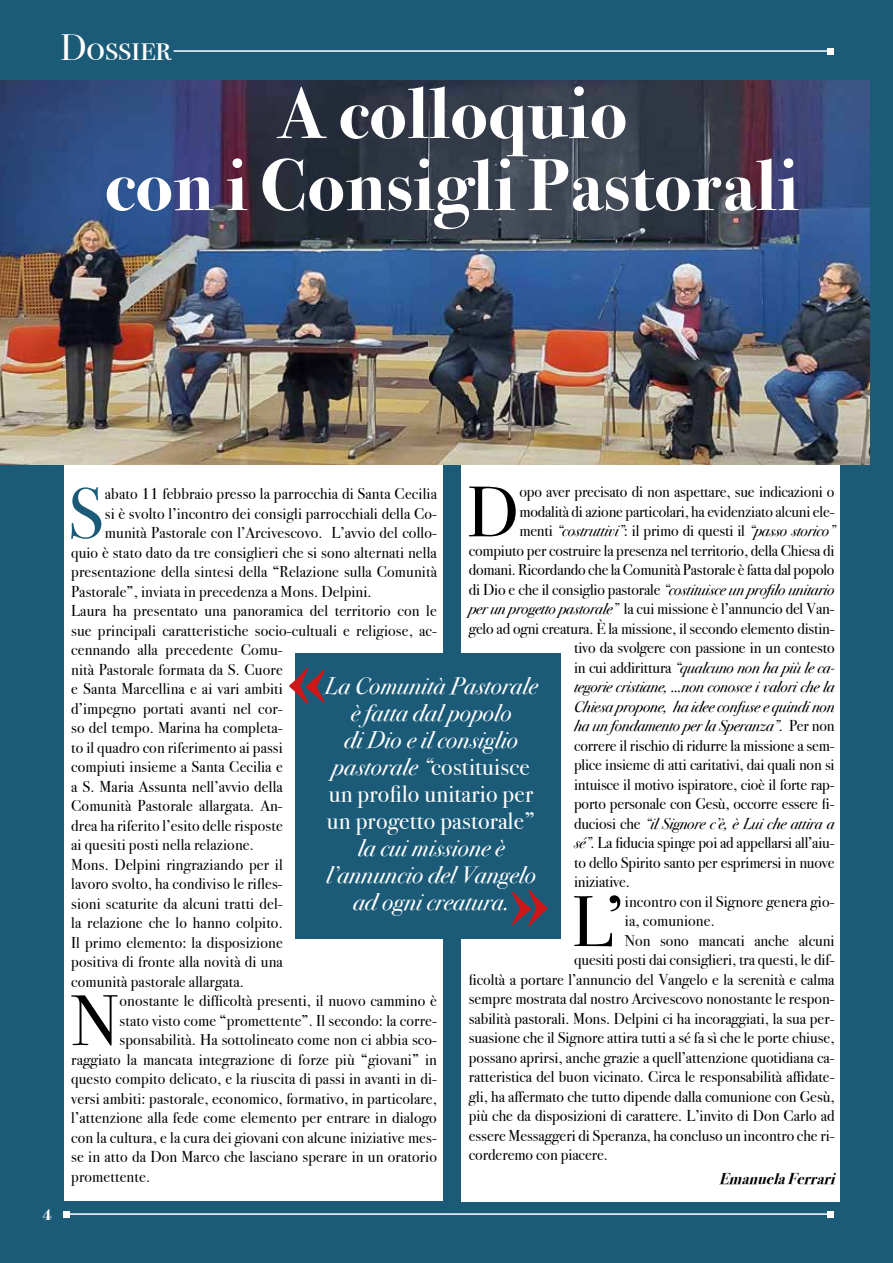
<style>
.page{position:relative;width:893px;height:1263px;background:#1c5b77}
.page>*{position:absolute;margin:0;border:0;box-sizing:border-box;transform-origin:0 0}
.t1{font:700 100.5px "Bodoni Svty Two ITCTT";color:#cd1719}
.t2{font:700 73.5px/72px "Bodoni Svty Two ITCTT";letter-spacing:.01em;color:#fff;text-align:center}
.t3{font:71.85px "Bodoni Svty Two ITCTT";color:#000}
.t4{font:71.85px "Bodoni Svty Two ITCTT";color:#1c5b77}
.t5{font:36.6px "Bodoni Svty Two SCITCTT";color:#fff}
.t6{font:italic 24px/27px "Bodoni Svty Two ITCTT";letter-spacing:.01em;color:#fff;text-align:center}
.t7{font:700 16.5px "Bodoni Svty Two ITCTT";color:#fff}
.t8{font:15.75px "Bodoni Svty Two ITCTT";letter-spacing:.01em;color:#000}
.t9{font:15.75px "Bodoni Svty Two ITCTT";letter-spacing:-.01em;color:#000}
.t10{font:italic 15.75px "Bodoni Svty Two ITCTT";letter-spacing:-.01em;color:#000}
.t11{font:italic 700 15.75px "Bodoni Svty Two ITCTT";color:#000}
.s1{font-style:normal}
.s2{font-style:italic}
</style>
<div class="page">
<hr style="left:173px;top:50px;width:657px;height:2px;background:#fff">
<svg style="left:827px;top:48px;width:6px;height:6px"></svg>
<hr style="left:67px;top:1213px;width:763px;height:2px;background:#fff">
<svg style="left:64px;top:1211px;width:6px;height:6px"></svg>
<svg style="left:827px;top:1211px;width:6px;height:6px"></svg>
<div style="left:64px;top:230px;width:378px;height:971px;background:#fff"></div>
<div style="left:461px;top:236px;width:379px;height:965px;background:#fff"></div>
<img style="left:0;top:81px;width:870px;height:384px">
<div style="left:296px;top:653px;width:265px;height:286px;background:#1c5b77"></div>
<h3 class="t5" style="left:60px;top:26px;width:113px">Dossier</h3>
<h2 class="t2" style="left:105px;top:71px;width:695px">A colloquio<br>con i Consigli Pastorali</h2>
<p class="t7" style="left:42px;top:1200px;width:11px">4</p>
<h3 class="t3" style="left:467px;top:453px;width:53px">D</h3>
<p class="t9" style="left:519px;top:479px;width:317px">opo aver precisato di non aspettare, sue indicazioni o</p>
<h3 class="t4" style="left:68px;top:455px;width:37px">S</h3>
<p class="t8" style="left:105px;top:481px;width:333px">abato 11 febbraio presso la parrocchia di Santa Cecilia</p>
<p class="t9" style="left:519px;top:499px;width:317px">modalità di azione particolari, ha evidenziato alcuni ele-</p>
<p class="t10" style="left:519px;top:517px;width:317px"><span class="s1">menti</span> “costruttivi”<span class="s1">: il primo di questi il</span> “passo storico”</p>
<p class="t9" style="left:469px;top:538px;width:367px">compiuto per costruire la presenza nel territorio, della Chiesa di</p>
<p class="t9" style="left:469px;top:557px;width:367px">domani. Ricordando che la Comunità Pastorale è fatta dal popolo</p>
<p class="t9" style="left:469px;top:577px;width:367px">di Dio e che il consiglio pastorale <span class="s2">“costituisce un profilo unitario</span></p>
<p class="t9" style="left:469px;top:596px;width:367px"><span class="s2">per un progetto pastorale”</span> la cui missione è l’annuncio del Van-</p>
<p class="t9" style="left:469px;top:616px;width:367px">gelo ad ogni creatura. È la missione, il secondo elemento distin-</p>
<p class="t9" style="left:574px;top:635px;width:262px">tivo da svolgere con passione in un contesto</p>
<p class="t10" style="left:574px;top:654px;width:262px"><span class="s1">in cui addirittura</span> “qualcuno non ha più le ca-</p>
<p class="t10" style="left:574px;top:673px;width:262px">tegorie cristiane, ...non conosce i valori che la</p>
<p class="t10" style="left:574px;top:693px;width:262px">Chiesa propone, ha idee confuse e quindi non</p>
<p class="t10" style="left:574px;top:712px;width:262px">ha un fondamento per la Speranza”<span class="s1">. Per non</span></p>
<p class="t9" style="left:574px;top:733px;width:262px">correre il rischio di ridurre la missione a sem-</p>
<p class="t9" style="left:574px;top:752px;width:262px">plice insieme di atti caritativi, dai quali non si</p>
<p class="t9" style="left:574px;top:772px;width:262px">intuisce il motivo ispiratore, cioè il forte rap-</p>
<p class="t9" style="left:574px;top:791px;width:262px">porto personale con Gesù, occorre essere fi-</p>
<p class="t10" style="left:574px;top:810px;width:262px"><span class="s1">duciosi che</span> “il Signore c’è, è Lui che attira a</p>
<p class="t9" style="left:574px;top:830px;width:262px"><span class="s2">sé”</span>. La fiducia spinge poi ad appellarsi all’aiu-</p>
<p class="t9" style="left:574px;top:850px;width:262px">to dello Spirito santo per esprimersi in nuove</p>
<p class="t9" style="left:574px;top:869px;width:57px">iniziative.</p>
<h3 class="t3" style="left:572px;top:863px;width:54px">L’</h3>
<p class="t8" style="left:625px;top:889px;width:211px">incontro con il Signore genera gio-</p>
<p class="t8" style="left:105px;top:500px;width:334px">si è svolto l’incontro dei consigli parrocchiali della Co-</p>
<p class="t8" style="left:105px;top:520px;width:334px">munità Pastorale con l’Arcivescovo. L’avvio del collo-</p>
<p class="t8" style="left:71px;top:539px;width:367px">quio è stato dato da tre consiglieri che si sono alternati nella</p>
<p class="t8" style="left:71px;top:559px;width:367px">presentazione della sintesi della “Relazione sulla Comunità</p>
<p class="t8" style="left:71px;top:578px;width:302px">Pastorale”, inviata in precedenza a Mons. Delpini.</p>
<p class="t8" style="left:71px;top:598px;width:367px">Laura ha presentato una panoramica del territorio con le</p>
<p class="t8" style="left:71px;top:617px;width:367px">sue principali caratteristiche socio-cultuali e religiose, ac-</p>
<p class="t8" style="left:71px;top:637px;width:213px">cennando alla precedente Comu-</p>
<p class="t8" style="left:71px;top:656px;width:213px">nità Pastorale formata da S. Cuore</p>
<p class="t8" style="left:71px;top:676px;width:213px">e Santa Marcellina e ai vari ambiti</p>
<p class="t8" style="left:71px;top:695px;width:213px">d’impegno portati avanti nel cor-</p>
<p class="t8" style="left:71px;top:715px;width:213px">so del tempo. Marina ha completa-</p>
<p class="t8" style="left:71px;top:734px;width:213px">to il quadro con riferimento ai passi</p>
<p class="t8" style="left:71px;top:754px;width:213px">compiuti insieme a Santa Cecilia e</p>
<p class="t8" style="left:71px;top:773px;width:213px">a S. Maria Assunta nell’avvio della</p>
<p class="t8" style="left:71px;top:793px;width:213px">Comunità Pastorale allargata. An-</p>
<p class="t8" style="left:71px;top:812px;width:213px">drea ha riferito l’esito delle risposte</p>
<p class="t8" style="left:71px;top:832px;width:184px">ai quesiti posti nella relazione.</p>
<p class="t8" style="left:71px;top:851px;width:213px">Mons. Delpini ringraziando per il</p>
<p class="t8" style="left:71px;top:871px;width:213px">lavoro svolto, ha condiviso le rifles-</p>
<p class="t8" style="left:71px;top:890px;width:213px">sioni scaturite da alcuni tratti del-</p>
<p class="t8" style="left:71px;top:910px;width:213px">la relazione che lo hanno colpito.</p>
<p class="t8" style="left:71px;top:929px;width:213px">Il primo elemento: la disposizione</p>
<p class="t8" style="left:71px;top:949px;width:213px">positiva di fronte alla novità di una</p>
<p class="t8" style="left:71px;top:968px;width:174px">comunità pastorale allargata.</p>
<h3 class="t3" style="left:72px;top:962px;width:49px">N</h3>
<p class="t8" style="left:120px;top:988px;width:319px">onostante le difficoltà presenti, il nuovo cammino è</p>
<h1 class="t1" style="left:286px;top:592px;width:43px">«</h1>
<h3 class="t6" style="left:324px;top:670px;width:215px">La Comunità Pastorale è fatta dal popolo<br>di Dio e il consiglio pastorale “<span class="s1">costituisce un profilo unitario per un progetto pastorale”</span></h3>
<h3 class="t6" style="left:326px;top:832px;width:211px">la cui missione è l’annuncio del Vangelo ad ogni creatura.</h3>
<p class="t8" style="left:625px;top:908px;width:91px">ia, comunione.</p>
<p class="t8" style="left:625px;top:928px;width:211px">Non sono mancati anche alcuni</p>
<p class="t8" style="left:574px;top:947px;width:262px">quesiti posti dai consiglieri, tra questi, le dif-</p>
<p class="t8" style="left:469px;top:967px;width:367px">ficoltà a portare l’annuncio del Vangelo e la serenità e calma</p>
<p class="t8" style="left:469px;top:986px;width:367px">sempre mostrata dal nostro Arcivescovo nonostante le respon-</p>
<p class="t8" style="left:469px;top:1006px;width:367px">sabilità pastorali. Mons. Delpini ci ha incoraggiati, la sua per-</p>
<p class="t8" style="left:469px;top:1025px;width:367px">suasione che il Signore attira tutti a sé fa sì che le porte chiuse,</p>
<p class="t8" style="left:469px;top:1045px;width:367px">possano aprirsi, anche grazie a quell’attenzione quotidiana ca-</p>
<p class="t8" style="left:469px;top:1064px;width:367px">ratteristica del buon vicinato. Circa le responsabilità affidate-</p>
<p class="t8" style="left:469px;top:1084px;width:367px">gli, ha affermato che tutto dipende dalla comunione con Gesù,</p>
<p class="t8" style="left:469px;top:1103px;width:367px">più che da disposizioni di carattere. L’invito di Don Carlo ad</p>
<p class="t8" style="left:469px;top:1123px;width:367px">essere Messaggeri di Speranza, ha concluso un incontro che ri-</p>
<p class="t8" style="left:469px;top:1142px;width:141px">corderemo con piacere.</p>
<p class="t11" style="left:719px;top:1166px;width:123px">EmanuelaFerrari</p>
<p class="t8" style="left:120px;top:1007px;width:319px">stato visto come “promettente”. Il secondo: la corre-</p>
<p class="t8" style="left:120px;top:1027px;width:319px">sponsabilità. Ha sottolineato come non ci abbia sco-</p>
<p class="t8" style="left:71px;top:1046px;width:367px">raggiato la mancata integrazione di forze più “giovani” in</p>
<p class="t8" style="left:71px;top:1066px;width:367px">questo compito delicato, e la riuscita di passi in avanti in di-</p>
<p class="t8" style="left:71px;top:1085px;width:367px">versi ambiti: pastorale, economico, formativo, in particolare,</p>
<p class="t8" style="left:71px;top:1105px;width:367px">l’attenzione alla fede come elemento per entrare in dialogo</p>
<p class="t8" style="left:71px;top:1124px;width:367px">con la cultura, e la cura dei giovani con alcune iniziative mes-</p>
<p class="t8" style="left:71px;top:1144px;width:367px">se in atto da Don Marco che lasciano sperare in un oratorio</p>
<p class="t8" style="left:71px;top:1163px;width:80px">promettente.</p>
</div>
